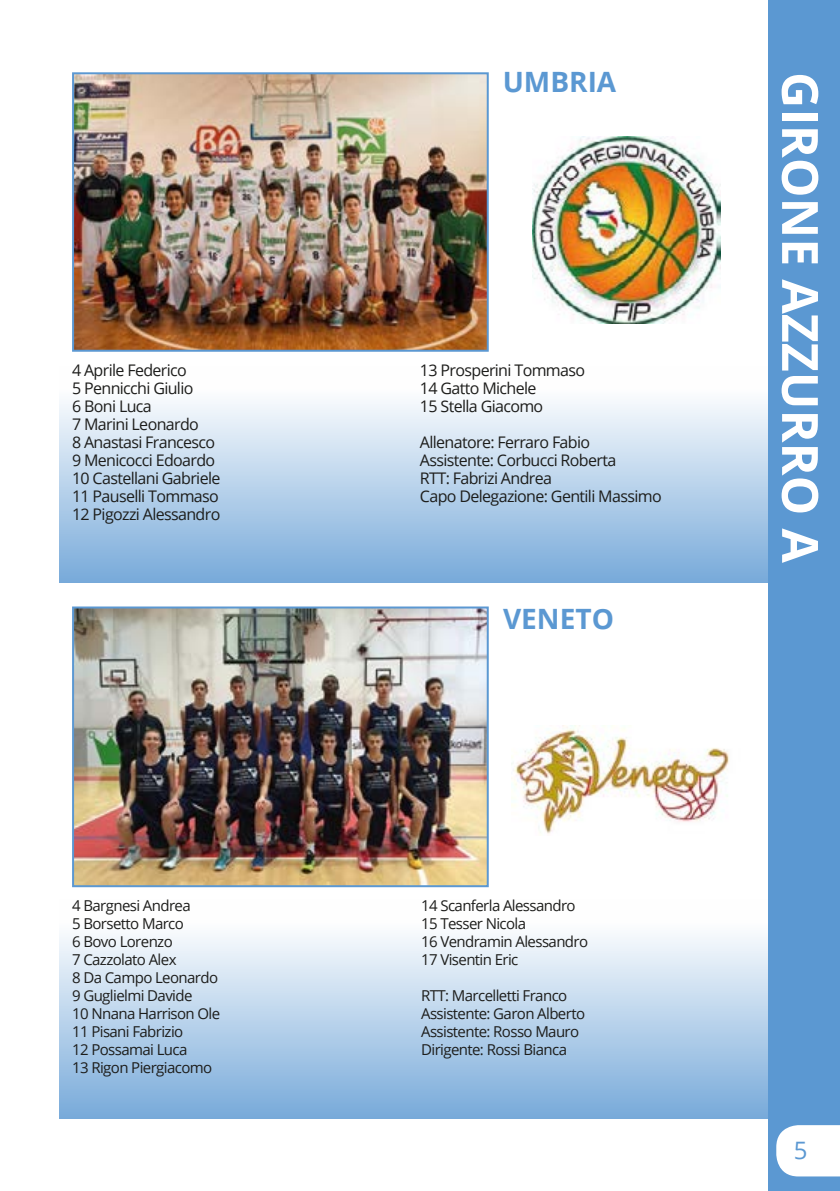
<style>
.page{position:relative;width:840px;height:1191px;background:#fff}
.page>*{position:absolute;margin:0;border:0;box-sizing:border-box;transform-origin:0 0}
.t1{font:700 50px "Open Sans";color:#fff}
.t2{font:700 28px "Open Sans";color:#5b98d2}
.t3{font:24px "Open Sans";color:#5b98d2}
.t4{font:16px/18px "Open Sans";letter-spacing:-.04em;color:#1d1d1b}
.t5{font:15px/18px "Open Sans";letter-spacing:-.04em;color:#1d1d1b}
</style>
<div class="page">
<div style="left:767px;top:0;width:72px;height:1191px;background:#5b98d2"></div>
<svg style="left:776px;top:1125px;width:63px;height:51px;background:#f4f8fc"></svg>
<div style="left:60px;top:366px;width:707px;height:217px;background:linear-gradient(to bottom,#fff,#78aada)"></div>
<div style="left:60px;top:899px;width:707px;height:220px;background:linear-gradient(to bottom,#fff,#79abda)"></div>
<img style="left:75px;top:609px;width:410px;height:275px">
<div style="left:72px;top:606px;width:416px;height:281px;border:2px solid #5b98d2"></div>
<img style="left:511px;top:725px;width:219px;height:109px">
<img style="left:75px;top:75px;width:410px;height:274px">
<div style="left:72px;top:72px;width:416px;height:280px;border:2px solid #5b98d2"></div>
<img style="left:532px;top:136px;width:188px;height:188px">
<h2 class="t2" style="left:502px;top:62px;width:115px">UMBRIA</h2>
<p class="t4" style="left:72px;top:361px;width:150px">4 Aprile Federico<br>5 Pennicchi Giulio<br>6 Boni Luca<br>7 Marini Leonardo<br>8 Anastasi Francesco<br>9 Menicocci Edoardo<br>10 Castellani Gabriele<br>11 Pauselli Tommaso<br>12 Pigozzi Alessandro</p>
<p class="t4" style="left:420px;top:361px;width:166px">13 Prosperini Tommaso<br>14 Gatto Michele<br>15 Stella Giacomo</p>
<p class="t4" style="left:420px;top:433px;width:243px">Allenatore: Ferraro Fabio<br>Assistente: Corbucci Roberta<br>RTT: Fabrizi Andrea<br>Capo Delegazione: Gentili Massimo</p>
<h2 class="t2" style="left:502px;top:599px;width:112px">VENETO</h2>
<p class="t5" style="left:72px;top:896px;width:150px">4 Bargnesi Andrea<br>5 Borsetto Marco<br>6 Bovo Lorenzo<br>7 Cazzolato Alex<br>8 Da Campo Leonardo<br>9 Guglielmi Davide<br>10 Nnana Harrison Ole<br>11 Pisani Fabrizio<br>12 Possamai Luca<br>13 Rigon Piergiacomo</p>
<p class="t5" style="left:421px;top:896px;width:168px">14 Scanferla Alessandro<br>15 Tesser Nicola<br>16 Vendramin Alessandro<br>17 Visentin Eric</p>
<p class="t5" style="left:421px;top:986px;width:165px">RTT: Marcelletti Franco<br>Assistente: Garon Alberto<br>Assistente: Rosso Mauro<br>Dirigente: Rossi Bianca</p>
<h1 class="t1" style="left:835px;top:72px;width:492px;rotate:90deg">GIRONE AZZURRO A</h1>
<h3 class="t3" style="left:793px;top:1133px;width:15px">5</h3>
</div>
